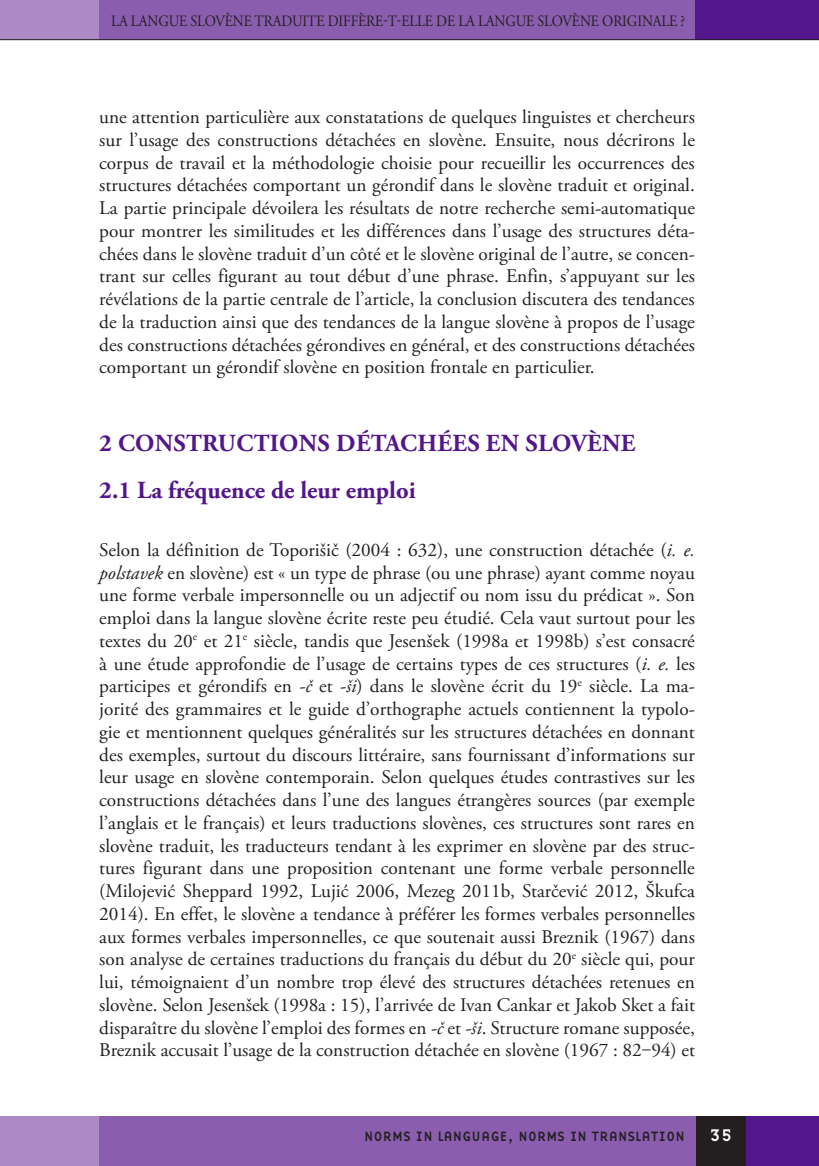
<style>
.page{position:relative;width:819px;height:1166px;background:#fff}
.page>*{position:absolute;margin:0;border:0;box-sizing:border-box;transform-origin:0 0}
.R_Naslov_-_Prva_rave{font:700 24.5px "Adobe Garamond Pro";letter-spacing:.015em;color:#53168b}
.R_Naslov_-_Druga_rav{font:700 24.5px "Adobe Garamond Pro";color:#53168b}
.t1{font:19.25px/22.8px "Adobe Garamond Pro";color:#231f20;text-align:justify}
.t2{font:17.5px "Base Nine";color:#fff}
.t3{font:15.75px "Adobe Garamond Pro";letter-spacing:-.005em;color:#231f20;scale:.89 1}
.t4{font:14px "Base Nine";color:#231f20}
.s1{font-style:italic}
</style>
<div class="page">
<div style="left:99px;top:0;width:596px;height:40px;background:#8a5dae"></div>
<div style="left:0;top:0;width:99px;height:40px;background:#ad89c5"></div>
<div style="left:694px;top:0;width:124px;height:40px;background:#53168b"></div>
<hr style="left:0;top:39px;width:818px;height:1px;background:#231f20">
<div style="left:74px;top:1116px;width:622px;height:50px;background:#8a5dae"></div>
<div style="left:0;top:1116px;width:99px;height:50px;background:#ad89c5"></div>
<div style="left:745px;top:1116px;width:73px;height:50px;background:#53168b"></div>
<div style="left:695px;top:1116px;width:50px;height:50px;background:#231f20"></div>
<p class="t3" style="left:111px;top:11px;width:646px">LA LANGUE SLOVÈNE TRADUITE DIFFÈRE-T-ELLE DE LA LANGUE SLOVÈNE ORIGINALE ?</p>
<p class="t1" style="left:99px;top:106px;width:597px">une attention particulière aux constatations de quelques linguistes et chercheurs sur l’usage des constructions détachées en slovène. Ensuite, nous décrirons le corpus de travail et la méthodologie choisie pour recueillir les occurrences des structures détachées comportant un gérondif dans le slovène traduit et original.<br>La partie principale dévoilera les résultats de notre recherche semi-automatique pour montrer les similitudes et les différences dans l’usage des structures déta&shy;chées dans le slovène traduit d’un côté et le slovène original de l’autre, se concen&shy;trant sur celles figurant au tout début d’une phrase. Enfin, s’appuyant sur les révélations de la partie centrale de l’article, la conclusion discutera des tendances de la traduction ainsi que des tendances de la langue slovène à propos de l’usage des constructions détachées gérondives en général, et des constructions détachées comportant un gérondif slovène en position frontale en particulier.</p>
<p class="R_Naslov_-_Prva_rave" style="left:99px;top:429px;width:537px">2 CONSTRUCTIONS DÉTACHÉES EN SLOVÈNE</p>
<p class="R_Naslov_-_Druga_rav" style="left:99px;top:476px;width:318px">2.1 La fréquence de leur emploi</p>
<p class="t1" style="left:99px;top:539px;width:597px">Selon la définition de Toporišič (2004 : 632), une construction détachée (<span class="s1">i. e. polstavek</span> en slovène) est « un type de phrase (ou une phrase) ayant comme noyau une forme verbale impersonnelle ou un adjectif ou nom issu du prédicat ». Son emploi dans la langue slovène écrite reste peu étudié. Cela vaut surtout pour les textes du 20<sup>e</sup> et 21<sup>e</sup> siècle, tandis que Jesenšek (1998a et 1998b) s’est consacré à une étude approfondie de l’usage de certains types de ces structures (<span class="s1">i. e.</span> les participes et gérondifs en <span class="s1">-č</span> et <span class="s1">-ši</span>) dans le slovène écrit du 19<sup>e</sup> siècle. La ma&shy;jorité des grammaires et le guide d’orthographe actuels contiennent la typolo&shy;gie et mentionnent quelques généralités sur les structures détachées en donnant des exemples, surtout du discours littéraire, sans fournissant d’informations sur leur usage en slovène contemporain. Selon quelques études contrastives sur les constructions détachées dans l’une des langues étrangères sources (par exemple l’anglais et le français) et leurs traductions slovènes, ces structures sont rares en slovène traduit, les traducteurs tendant à les exprimer en slovène par des struc&shy;tures figurant dans une proposition contenant une forme verbale personnelle (Milojević Sheppard 1992, Lujić 2006, Mezeg 2011b, Starčević 2012, Škufca 2014). En effet, le slovène a tendance à préférer les formes verbales personnelles aux formes verbales impersonnelles, ce que soutenait aussi Breznik (1967) dans son analyse de certaines traductions du français du début du 20<sup>e</sup> siècle qui, pour lui, témoignaient d’un nombre trop élevé des structures détachées retenues en slovène. Selon Jesenšek (1998a : 15), l’arrivée de Ivan Cankar et Jakob Sket a fait disparaître du slovène l’emploi des formes en <span class="s1">-č</span> et <span class="s1">-ši</span>. Structure romane supposée, Breznik accusait l’usage de la construction détachée en slovène (1967 : 82‒94) et</p>
<p class="t4" style="left:364px;top:1126px;width:322px">NORMS IN LANGUAGE, NORMS IN TRANSLATION</p>
<p class="t2" style="left:709px;top:1123px;width:25px">35</p>
</div>
